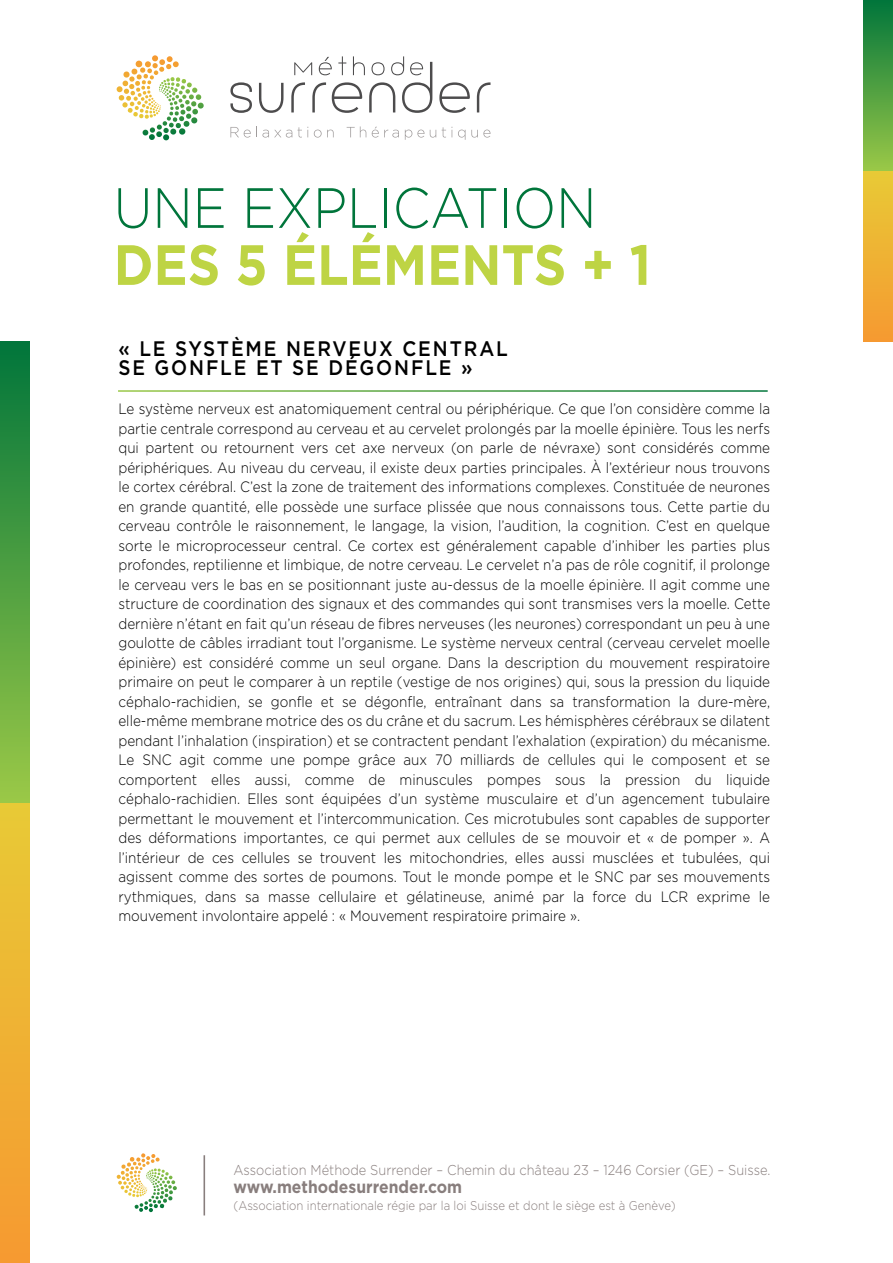
<style>
.page{position:relative;width:893px;height:1263px;background:#fff}
.page>*{position:absolute;margin:0;border:0;box-sizing:border-box;transform-origin:0 0}
.t1{font:300 56.55px "Gotham";color:#00753b;scale:.9 1}
.t2{font:700 56.55px "Gotham";color:#bed444;scale:.9 1}
.t3{font:500 21px/19.5px "Gotham";letter-spacing:.1em;color:#000;scale:.9 1}
.t4{font:700 17.4px "Gotham";color:#887e7d;scale:.9 1}
.t5{font:300 15px/19.5px "Gotham";color:#000;text-align:justify;scale:.9 1}
.t6{font:300 14.25px "Gotham";color:#887e7d;scale:.9 1}
.t7{font:300 12.75px "Gotham";color:#887e7d;scale:.9 1}
</style>
<div class="page">
<svg style="left:116px;top:1153px;width:61px;height:59px"></svg>
<hr style="left:203px;top:1155px;width:2px;height:60px;background:#887e7d">
<svg style="left:230px;top:126px;width:78px;height:12px"></svg>
<svg style="left:314px;top:130px;width:20px;height:8px"></svg>
<svg style="left:347px;top:126px;width:19px;height:11px"></svg>
<svg style="left:372px;top:126px;width:27px;height:12px"></svg>
<svg style="left:405px;top:130px;width:19px;height:10px"></svg>
<svg style="left:430px;top:130px;width:6px;height:8px"></svg>
<svg style="left:442px;top:127px;width:23px;height:13px"></svg>
<svg style="left:471px;top:130px;width:19px;height:8px"></svg>
<svg style="left:230px;top:82px;width:22px;height:31px"></svg>
<svg style="left:259px;top:83px;width:24px;height:30px"></svg>
<svg style="left:439px;top:82px;width:31px;height:31px"></svg>
<svg style="left:477px;top:82px;width:13px;height:30px"></svg>
<svg style="left:291px;top:56px;width:141px;height:57px"></svg>
<svg style="left:116px;top:55px;width:88px;height:86px"></svg>
<div style="left:863px;top:171px;width:30px;height:170px;background:linear-gradient(to bottom,#e8ca36,#f69a31)"></div>
<div style="left:863px;top:0;width:30px;height:171px;background:linear-gradient(to bottom,#00753b,#9ac847)"></div>
<div style="left:0;top:802px;width:30px;height:461px;background:linear-gradient(to bottom,#e8ca36,#f69931)"></div>
<div style="left:0;top:341px;width:30px;height:461px;background:linear-gradient(to bottom,#00753b,#9ac847)"></div>
<h1 class="t1" style="left:114px;top:177px;width:538px">UNE EXPLICATION</h1>
<h1 class="t2" style="left:114px;top:232px;width:599px">DES 5 ÉLÉMENTS + 1</h1>
<h2 class="t3" style="left:118px;top:338px;width:434px">« LE SYSTÈME NERVEUX CENTRAL<br>SE GONFLE ET SE DÉGONFLE »</h2>
<p class="t5" style="left:118px;top:399px;width:726px">Le système nerveux est anatomiquement central ou périphérique. Ce que l’on considère comme la partie centrale correspond au cerveau et au cervelet prolongés par la moelle épinière. Tous les nerfs qui partent ou retournent vers cet axe nerveux (on parle de névraxe) sont considérés comme périphériques. Au niveau du cerveau, il existe deux parties principales. À l’extérieur nous trouvons le cortex cérébral. C’est la zone de traitement des informations complexes. Constituée de neurones en grande quantité, elle possède une surface plissée que nous connaissons tous. Cette partie du cerveau contrôle le raisonnement, le langage, la vision, l’audition, la cognition. C’est en quelque sorte le microprocesseur central. Ce cortex est généralement capable d’inhiber les parties plus profondes, reptilienne et limbique, de notre cerveau. Le cervelet n’a pas de rôle cognitif, il prolonge le cerveau vers le bas en se positionnant juste au-dessus de la moelle épinière. Il agit comme une structure de coordination des signaux et des commandes qui sont transmises vers la moelle. Cette dernière n’étant en fait qu’un réseau de fibres nerveuses (les neurones) correspondant un peu à une goulotte de câbles irradiant tout l’organisme. Le système nerveux central (cerveau cervelet moelle épinière) est considéré comme un seul organe. Dans la description du mouvement respiratoire primaire on peut le comparer à un reptile (vestige de nos origines) qui, sous la pression du liquide céphalo-rachidien, se gonfle et se dégonfle, entraînant dans sa transformation la dure-mère, elle-même membrane motrice des os du crâne et du sacrum. Les hémisphères cérébraux se dilatent pendant l’inhalation (inspiration) et se contractent pendant l’exhalation (expiration) du mécanisme.<br>Le SNC agit comme une pompe grâce aux 70 milliards de cellules qui le composent et se comportent elles aussi, comme de minuscules pompes sous la pression du liquide céphalo-rachidien. Elles sont équipées d’un système musculaire et d’un agencement tubulaire permettant le mouvement et l’intercommunication. Ces microtubules sont capables de supporter des déformations importantes, ce qui permet aux cellules de se mouvoir et « de pomper ». A l’intérieur de ces cellules se trouvent les mitochondries, elles aussi musclées et tubulées, qui agissent comme des sortes de poumons. Tout le monde pompe et le SNC par ses mouvements rythmiques, dans sa masse cellulaire et gélatineuse, animé par la force du LCR exprime le mouvement involontaire appelé : « Mouvement respiratoire primaire ».</p>
<p class="t6" style="left:233px;top:1162px;width:598px">Association Méthode Surrender – Chemin du château 23 – 1246 Corsier (GE) – Suisse.</p>
<p class="t4" style="left:233px;top:1176px;width:255px">www.methodesurrender.com</p>
<p class="t7" style="left:233px;top:1199px;width:493px">(Association internationale régie par la loi Suisse et dont le siège est à Genève)</p>
</div>
